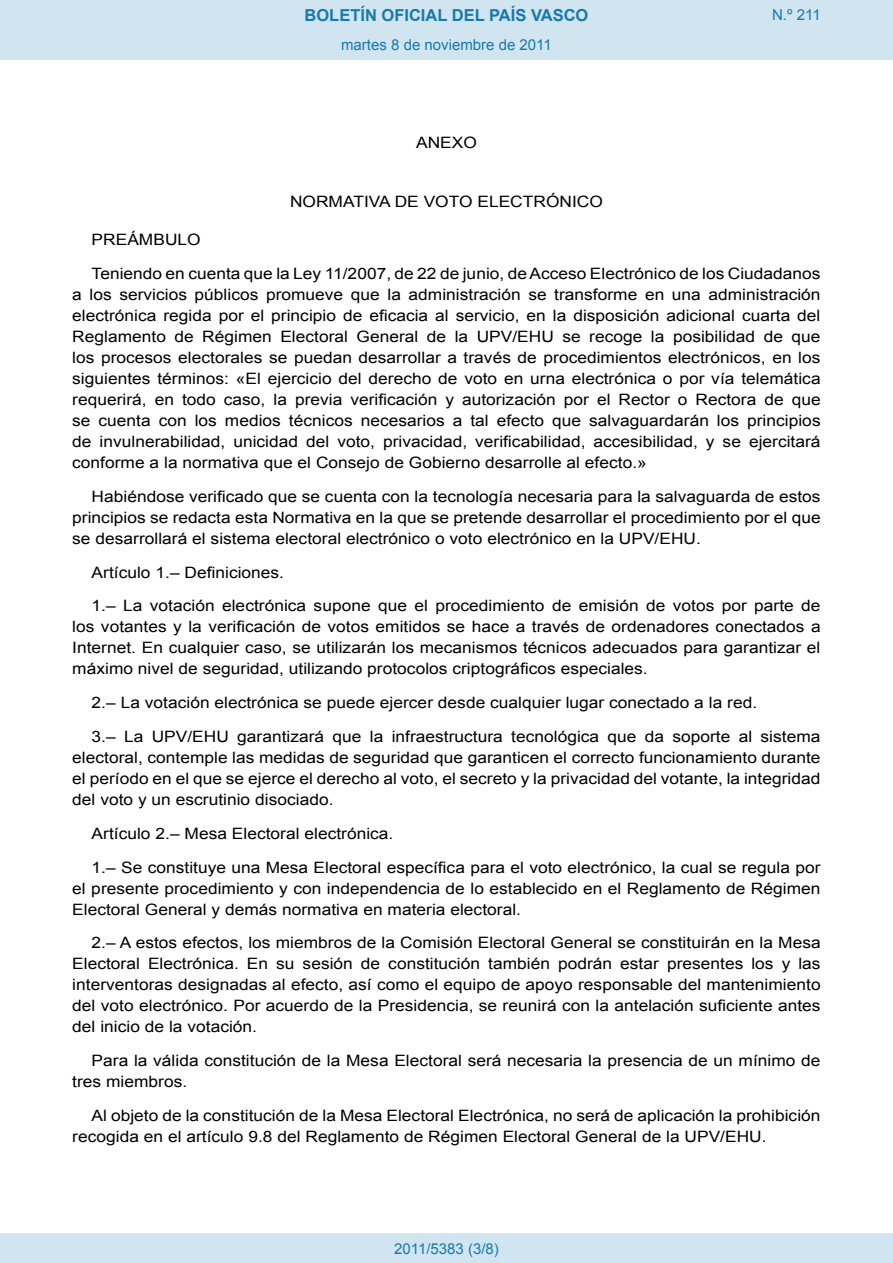
<style>
.page{position:relative;width:893px;height:1263px;background:#fff}
.page>*{position:absolute;margin:0;border:0;box-sizing:border-box;transform-origin:0 0}
.t1{font:700 16.5px "Arial";color:#1879ad}
.BOPVDetalle{font:15.6px/21px "Arial";color:#000;text-align:justify;scale:1.11 1}
.BOPVClave{font:15.6px "Arial";color:#000;scale:1.11 1}
.Paginacion_Centro{font:15px "Arial";color:#1879ad}
</style>
<div class="page">
<div style="left:0;top:0;width:893px;height:60px;background:#d0e5f0"></div>
<div style="left:0;top:1233px;width:893px;height:30px;background:#d0e5f0"></div>
<p class="t1" style="left:305px;top:4px;width:285px">BOLETÍN OFICIAL DEL PAÍS VASCO</p>
<p class="Paginacion_Centro" style="left:341px;top:35px;width:212px">martes 8 de noviembre de 2011</p>
<p class="BOPVClave" style="left:416px;top:132px;width:56px">ANEXO</p>
<p class="BOPVClave" style="left:290px;top:192px;width:283px">NORMATIVA DE VOTO ELECTRÓNICO</p>
<p class="Paginacion_Centro" style="left:772px;top:5px;width:50px">N.º 211</p>
<p class="BOPVDetalle" style="left:92px;top:230px;width:100px">PREÁMBULO</p>
<p class="BOPVDetalle" style="left:72px;top:263px;width:676px;text-indent:19px">Teniendo en cuenta que la Ley 11/2007, de 22 de junio, de Acceso Electrónico de los Ciudadanos a los servicios públicos promueve que la administración se transforme en una administración electrónica regida por el principio de eficacia al servicio, en la disposición adicional cuarta del Reglamento de Régimen Electoral General de la UPV/EHU se recoge la posibilidad de que los procesos electorales se puedan desarrollar a través de procedimientos electrónicos, en los siguientes términos: «El ejercicio del derecho de voto en urna electrónica o por vía telemática requerirá, en todo caso, la previa verificación y autorización por el Rector o Rectora de que se cuenta con los medios técnicos necesarios a tal efecto que salvaguardarán los principios de invulnerabilidad, unicidad del voto, privacidad, verificabilidad, accesibilidad, y se ejercitará conforme a la normativa que el Consejo de Gobierno desarrolle al efecto.»</p>
<p class="BOPVDetalle" style="left:72px;top:486px;width:676px;text-indent:19px">Habiéndose verificado que se cuenta con la tecnología necesaria para la salvaguarda de estos principios se redacta esta Normativa en la que se pretende desarrollar el procedimiento por el que se desarrollará el sistema electoral electrónico o voto electrónico en la UPV/EHU.</p>
<p class="BOPVDetalle" style="left:92px;top:562px;width:175px">Artículo 1.– Definiciones.</p>
<p class="BOPVDetalle" style="left:72px;top:596px;width:676px;text-indent:19px">1.– La votación electrónica supone que el procedimiento de emisión de votos por parte de los votantes y la verificación de votos emitidos se hace a través de ordenadores conectados a Internet. En cualquier caso, se utilizarán los mecanismos técnicos adecuados para garantizar el máximo nivel de seguridad, utilizando protocolos criptográficos especiales.</p>
<p class="BOPVDetalle" style="left:92px;top:692px;width:601px">2.– La votación electrónica se puede ejercer desde cualquier lugar conectado a la red.</p>
<p class="BOPVDetalle" style="left:72px;top:726px;width:676px;text-indent:19px">3.– La UPV/EHU garantizará que la infraestructura tecnológica que da soporte al sistema electoral, contemple las medidas de seguridad que garanticen el correcto funcionamiento durante el período en el que se ejerce el derecho al voto, el secreto y la privacidad del votante, la integridad del voto y un escrutinio disociado.</p>
<p class="BOPVDetalle" style="left:92px;top:823px;width:273px">Artículo 2.– Mesa Electoral electrónica.</p>
<p class="BOPVDetalle" style="left:72px;top:857px;width:676px;text-indent:19px">1.– Se constituye una Mesa Electoral específica para el voto electrónico, la cual se regula por el presente procedimiento y con independencia de lo establecido en el Reglamento de Régimen Electoral General y demás normativa en materia electoral.</p>
<p class="BOPVDetalle" style="left:72px;top:932px;width:676px;text-indent:19px">2.– A estos efectos, los miembros de la Comisión Electoral General se constituirán en la Mesa Electoral Electrónica. En su sesión de constitución también podrán estar presentes los y las interventoras designadas al efecto, así como el equipo de apoyo responsable del mantenimiento del voto electrónico. Por acuerdo de la Presidencia, se reunirá con la antelación suficiente antes del inicio de la votación.</p>
<p class="BOPVDetalle" style="left:72px;top:1050px;width:676px;text-indent:19px">Para la válida constitución de la Mesa Electoral será necesaria la presencia de un mínimo de tres miembros.</p>
<p class="BOPVDetalle" style="left:72px;top:1105px;width:676px;text-indent:19px">Al objeto de la constitución de la Mesa Electoral Electrónica, no será de aplicación la prohibición recogida en el artículo 9.8 del Reglamento de Régimen Electoral General de la UPV/EHU.</p>
<p class="Paginacion_Centro" style="left:394px;top:1238px;width:106px">2011/5383 (3/8)</p>
</div>
